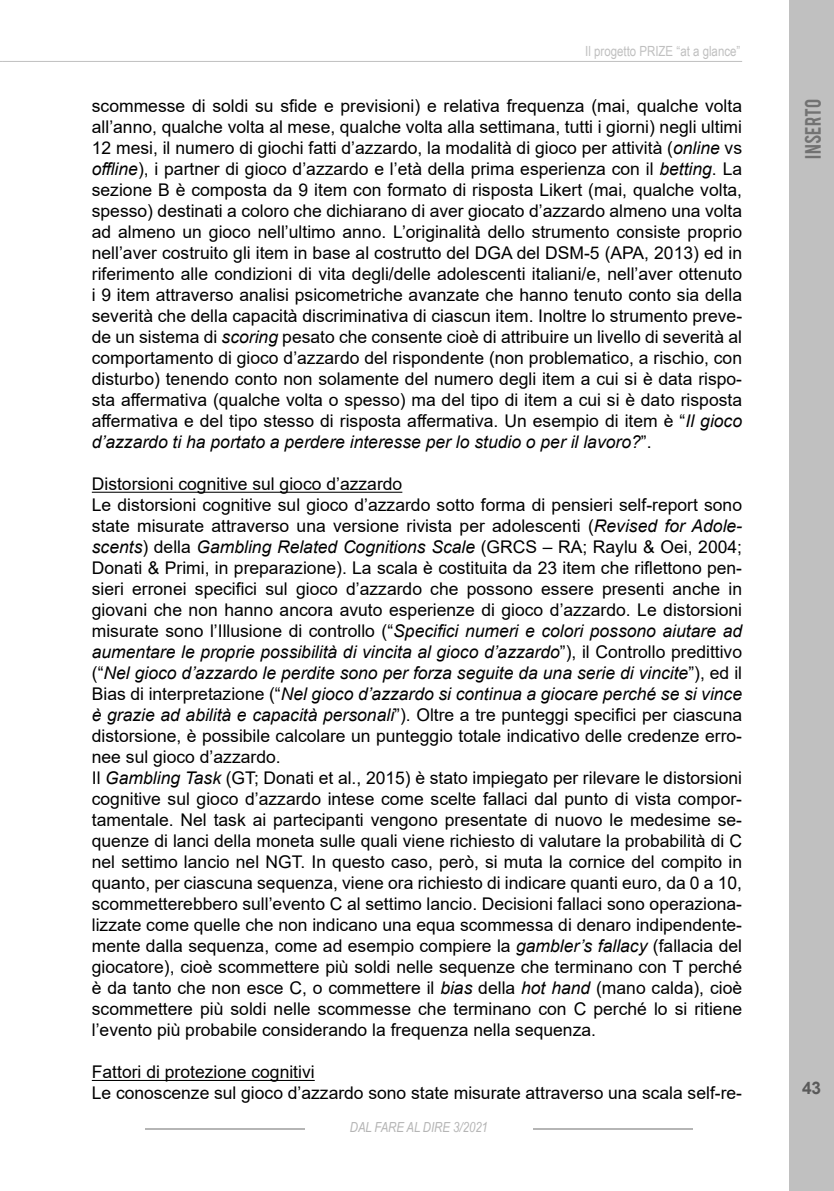
<style>
.page{position:relative;width:834px;height:1191px;background:#fff}
.page>*{position:absolute;margin:0;border:0;box-sizing:border-box;transform-origin:0 0}
.t1{font:17.5px/21px "Arial";color:#000}
.t2{font:17.5px "Bebas";letter-spacing:.01em;color:#727272}
.t3{font:700 17.32px "Arial";color:#5a5a5a}
.t4{font:14px "Arial Narrow";color:#c0c0c0}
.t5{font:italic 13.83px "Arial Narrow";color:#b5b5b5}
.s1{font-style:italic}
</style>
<div class="page">
<div style="left:789px;top:0;width:44px;height:1191px;background:#c0c0c0"></div>
<hr style="left:533px;top:1128px;width:159px;height:2px;background:#b5b5b5">
<hr style="left:145px;top:1128px;width:160px;height:2px;background:#b5b5b5">
<hr style="left:92px;top:492px;width:310px;height:1px;background:#000">
<hr style="left:92px;top:1080px;width:223px;height:1px;background:#000">
<hr style="left:2px;top:61px;width:740px;height:1px;background:#c0c0c0">
<p class="t4" style="left:585px;top:41px;width:157px">Il progetto PRIZE “at a glance”</p>
<p class="t1" style="left:92px;top:95px;width:651px;text-align:justify">scommesse di soldi su sfide e previsioni) e relativa frequenza (mai, qualche volta all’anno, qualche volta al mese, qualche volta alla settimana, tutti i giorni) negli ultimi 12 mesi, il numero di giochi fatti d’azzardo, la modalità di gioco per attività (<span class="s1">online</span> vs <span class="s1">offline</span>), i partner di gioco d’azzardo e l’età della prima esperienza con il <span class="s1">betting</span>. La sezione B è composta da 9 item con formato di risposta Likert (mai, qualche volta, spesso) destinati a coloro che dichiarano di aver giocato d’azzardo almeno una volta ad almeno un gioco nell’ultimo anno. L’originalità dello strumento consiste proprio nell’aver costruito gli item in base al costrutto del DGA del DSM-5 (APA, 2013) ed in riferimento alle condizioni di vita degli/delle adolescenti italiani/e, nell’aver ottenuto i 9 item attraverso analisi psicometriche avanzate che hanno tenuto conto sia della severità che della capacità discriminativa di ciascun item. Inoltre lo strumento preve&shy;de un sistema di <span class="s1">scoring</span> pesato che consente cioè di attribuire un livello di severità al comportamento di gioco d’azzardo del rispondente (non problematico, a rischio, con disturbo) tenendo conto non solamente del numero degli item a cui si è data rispo&shy;sta affermativa (qualche volta o spesso) ma del tipo di item a cui si è dato risposta affermativa e del tipo stesso di risposta affermativa. Un esempio di item è “<span class="s1">Il gioco d’azzardo ti ha portato a perdere interesse per lo studio o per il lavoro?</span>”.</p>
<p class="t1" style="left:92px;top:473px;width:651px">Distorsioni cognitive sul gioco d’azzardo<br>Le distorsioni cognitive sul gioco d’azzardo sotto forma di pensieri self-report sono state misurate attraverso una versione rivista per adolescenti (<span class="s1">Revised for Adole&shy;scents</span>) della <span class="s1">Gambling Related Cognitions Scale</span> (GRCS – RA; Raylu &amp; Oei, 2004; Donati &amp; Primi, in preparazione). La scala è costituita da 23 item che riflettono pen&shy;sieri erronei specifici sul gioco d’azzardo che possono essere presenti anche in giovani che non hanno ancora avuto esperienze di gioco d’azzardo. Le distorsioni misurate sono l’Illusione di controllo (“<span class="s1">Specifici numeri e colori possono aiutare ad aumentare le proprie possibilità di vincita al gioco d’azzardo</span>”), il Controllo predittivo (“<span class="s1">Nel gioco d’azzardo le perdite sono per forza seguite da una serie di vincite</span>”), ed il Bias di interpretazione (“<span class="s1">Nel gioco d’azzardo si continua a giocare perché se si vince è grazie ad abilità e capacità personali</span>”). Oltre a tre punteggi specifici per ciascuna distorsione, è possibile calcolare un punteggio totale indicativo delle credenze erro&shy;nee sul gioco d’azzardo.<br>Il <span class="s1">Gambling Task</span> (GT; Donati et al., 2015) è stato impiegato per rilevare le distorsioni cognitive sul gioco d’azzardo intese come scelte fallaci dal punto di vista compor&shy;tamentale. Nel task ai partecipanti vengono presentate di nuovo le medesime se&shy;quenze di lanci della moneta sulle quali viene richiesto di valutare la probabilità di C nel settimo lancio nel NGT. In questo caso, però, si muta la cornice del compito in quanto, per ciascuna sequenza, viene ora richiesto di indicare quanti euro, da 0 a 10, scommetterebbero sull’evento C al settimo lancio. Decisioni fallaci sono operaziona&shy;lizzate come quelle che non indicano una equa scommessa di denaro indipendente&shy;mente dalla sequenza, come ad esempio compiere la <span class="s1">gambler’s fallacy</span> (fallacia del giocatore), cioè scommettere più soldi nelle sequenze che terminano con T perché è da tanto che non esce C, o commettere il <span class="s1">bias</span> della <span class="s1">hot hand</span> (mano calda), cioè scommettere più soldi nelle scommesse che terminano con C perché lo si ritiene l’evento più probabile considerando la frequenza nella sequenza.</p>
<p class="t1" style="left:92px;top:1061px;width:651px">Fattori di protezione cognitivi<br>Le conoscenze sul gioco d’azzardo sono state misurate attraverso una scala self-re-</p>
<p class="t5" style="left:350px;top:1117px;width:140px">DAL FARE AL DIRE 3/2021</p>
<p class="t2" style="left:800px;top:159px;width:61px;rotate:-90deg">INSERTO</p>
<p class="t3" style="left:802px;top:1075px;width:21px">43</p>
</div>
